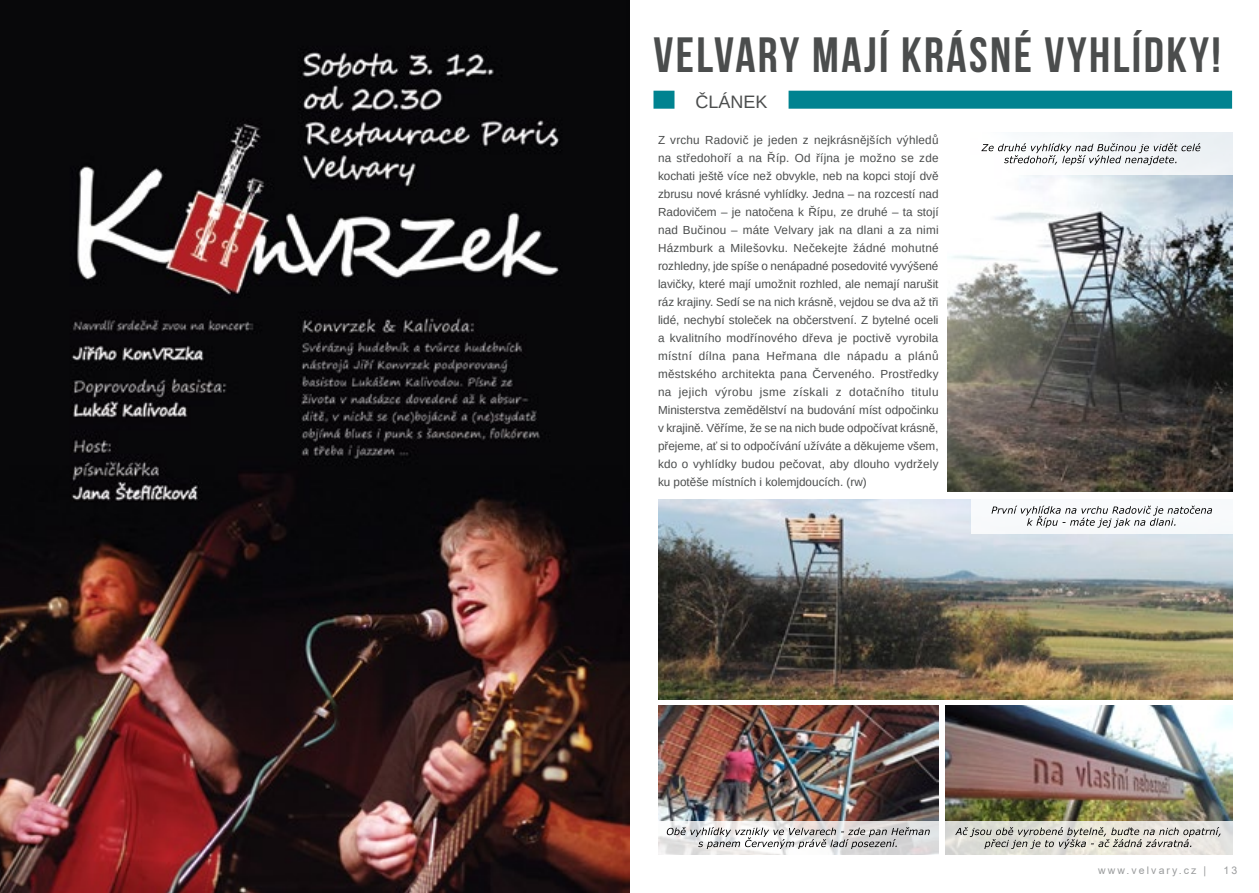
<style>
.page{position:relative;width:1259px;height:893px;background:#fff}
.page>*{position:absolute;margin:0;border:0;box-sizing:border-box;transform-origin:0 0}
.t1{font:49.5px "Bebas Neue";letter-spacing:.05em;color:#4b4d4d}
.t2{font:18px "Arimo";color:#4b4d4d}
.t3{font:11.7px/18px "Arimo";color:#4b4d4d;text-align:justify}
.t4{font:10.5px "Arial";letter-spacing:.2em;color:#999b9c}
</style>
<div class="page">
<img style="left:0;top:0;width:629px;height:893px">
<div style="left:653px;top:91px;width:21px;height:18px;background:#008390"></div>
<div style="left:788px;top:91px;width:444px;height:18px;background:#008390"></div>
<img style="left:947px;top:174px;width:285px;height:318px">
<img style="left:658px;top:499px;width:574px;height:200px">
<img style="left:658px;top:706px;width:280px;height:115px">
<img style="left:945px;top:706px;width:287px;height:115px">
<div style="left:947px;top:131px;width:290px;height:43px;background:#f5f8fa"></div>
<div style="left:971px;top:498px;width:277px;height:36px;background:#f7fafb"></div>
<svg style="left:658px;top:821px;width:575px;height:34px"></svg>
<svg style="left:991px;top:506px;width:221px;height:22px"></svg>
<svg style="left:667px;top:827px;width:262px;height:22px"></svg>
<svg style="left:955px;top:827px;width:265px;height:22px"></svg>
<svg style="left:981px;top:143px;width:219px;height:22px"></svg>
<h1 class="t1" style="left:653px;top:28px;width:569px">VELVARY MAJÍ KRÁSNÉ VYHLÍDKY!</h1>
<h2 class="t2" style="left:695px;top:90px;width:74px">ČLÁNEK</h2>
<p class="t3" style="left:658px;top:131px;width:282px">Z vrchu Radovič je jeden z nejkrásnějších výhledů na středohoří a na Říp. Od října je možno se zde kochati ještě více než obvykle, neb na kopci stojí dvě zbrusu nové krásné vyhlídky. Jedna – na rozcestí nad Radovičem – je natočena k Řípu, ze druhé – ta stojí nad Bučinou – máte Velvary jak na dlani a za nimi Házmburk a Milešovku. Nečekejte žádné mohutné rozhledny, jde spíše o nenápadné posedovité vyvýšené lavičky, které mají umožnit rozhled, ale nemají narušit ráz krajiny. Sedí se na nich krásně, vejdou se dva až tři lidé, nechybí stoleček na občerstvení. Z bytelné oceli a kvalitního modřínového dřeva je poctivě vyrobila místní dílna pana Heřmana dle nápadu a plánů městského architekta pana Červeného. Prostředky na jejich výrobu jsme získali z dotačního titulu Ministerstva zemědělství na budování míst odpočinku v krajině. Věříme, že se na nich bude odpočívat krásně, přejeme, ať si to odpočívání užíváte a děkujeme všem, kdo o vyhlídky budou pečovat, aby dlouho vydržely ku potěše místních i kolemjdoucích. (rw)</p>
<p class="t4" style="left:1098px;top:863px;width:110px">www.velvary.cz |</p>
<p class="t4" style="left:1223px;top:863px;width:15px">13</p>
</div>
